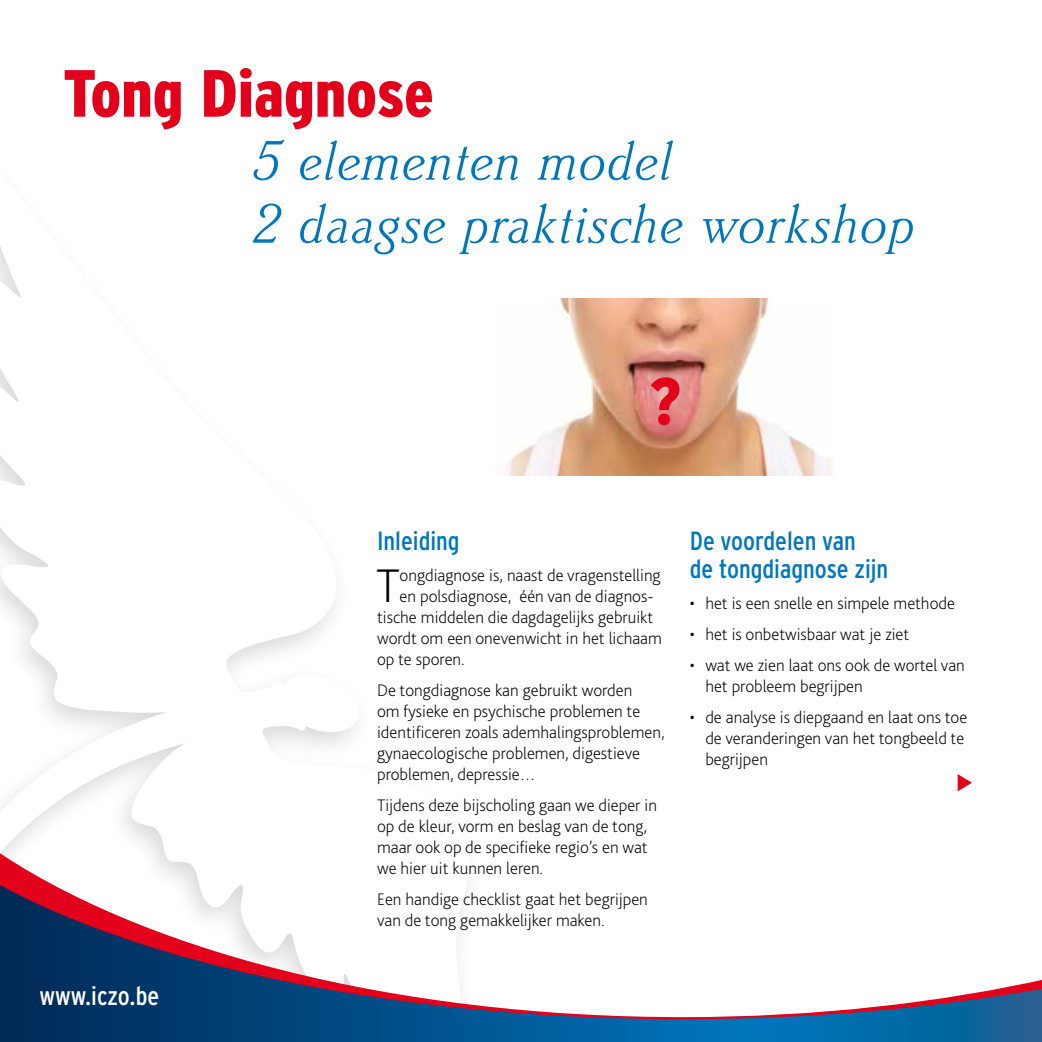
<style>
.page{position:relative;width:1042px;height:1042px;background:#fff}
.page>*{position:absolute;margin:0;border:0;box-sizing:border-box;transform-origin:0 0}
.t1{font:900 condensed 66.5px "Interstate";color:#e2001a}
.t2{font:italic 300 52.5px/63px "Brighton SB";color:#0076bd}
.t3{font:200 49.35px "Bliss 2";color:#000}
.t4{font:condensed 26.25px/28px "Interstate";color:#0076bd}
.t5{font:condensed 26.25px "Interstate";color:#fff}
.t6{font:200 17.5px/21px "Bliss 2";color:#000}
</style>
<div class="page">
<svg style="left:0;top:246px;width:357px;height:600px"></svg>
<svg style="left:0;top:846px;width:469px;height:33px"></svg>
<svg style="left:0;top:879px;width:1042px;height:163px"></svg>
<img style="left:508px;top:298px;width:324px;height:178px">
<svg style="left:957px;top:774px;width:15px;height:17px"></svg>
<h1 class="t1" style="left:63px;top:56px;width:372px">Tong Diagnose</h1>
<h2 class="t2" style="left:252px;top:131px;width:664px">5 elementen model<br>2 daagse praktische workshop</h2>
<h3 class="t5" style="left:39px;top:981px;width:121px">www.iczo.be</h3>
<h1 class="t1" style="left:650px;top:364px;width:33px">?</h1>
<h3 class="t4" style="left:377px;top:527px;width:84px">Inleiding</h3>
<h3 class="t3" style="left:376px;top:555px;width:25px">T</h3>
<p class="t6" style="left:400px;top:564px;width:263px">ongdiagnose is, naast de vragenstelling</p>
<p class="t6" style="left:400px;top:585px;width:255px">en polsdiagnose, één van de diagnos-</p>
<p class="t6" style="left:377px;top:606px;width:278px">tische middelen die dagdagelijks gebruikt</p>
<p class="t6" style="left:377px;top:627px;width:286px">wordt om een onevenwicht in het lichaam</p>
<p class="t6" style="left:377px;top:648px;width:89px">op te sporen.</p>
<p class="t6" style="left:377px;top:679px;width:289px">De tongdiagnose kan gebruikt worden<br>om fysieke en psychische problemen te identificeren zoals ademhalingsproblemen, gynaecologische problemen, digestieve problemen, depressie…</p>
<p class="t6" style="left:377px;top:794px;width:281px">Tijdens deze bijscholing gaan we dieper in op de kleur, vorm en beslag van de tong, maar ook op de specifieke regio’s en wat we hier uit kunnen leren.</p>
<p class="t6" style="left:377px;top:888px;width:272px">Een handige checklist gaat het begrijpen van de tong gemakkelijker maken.</p>
<h3 class="t4" style="left:690px;top:527px;width:200px">De voordelen van<br>de tongdiagnose zijn</h3>
<p class="t6" style="left:690px;top:592px;width:267px">• het is een snelle en simpele methode</p>
<p class="t6" style="left:690px;top:623px;width:221px">• het is onbetwisbaar wat je ziet</p>
<p class="t6" style="left:705px;top:654px;width:261px;text-indent:-16px">• wat we zien laat ons ook de wortel van het probleem begrijpen</p>
<p class="t6" style="left:705px;top:706px;width:263px;text-indent:-16px">• de analyse is diepgaand en laat ons toe de veranderingen van het tongbeeld te begrijpen</p>
</div>
